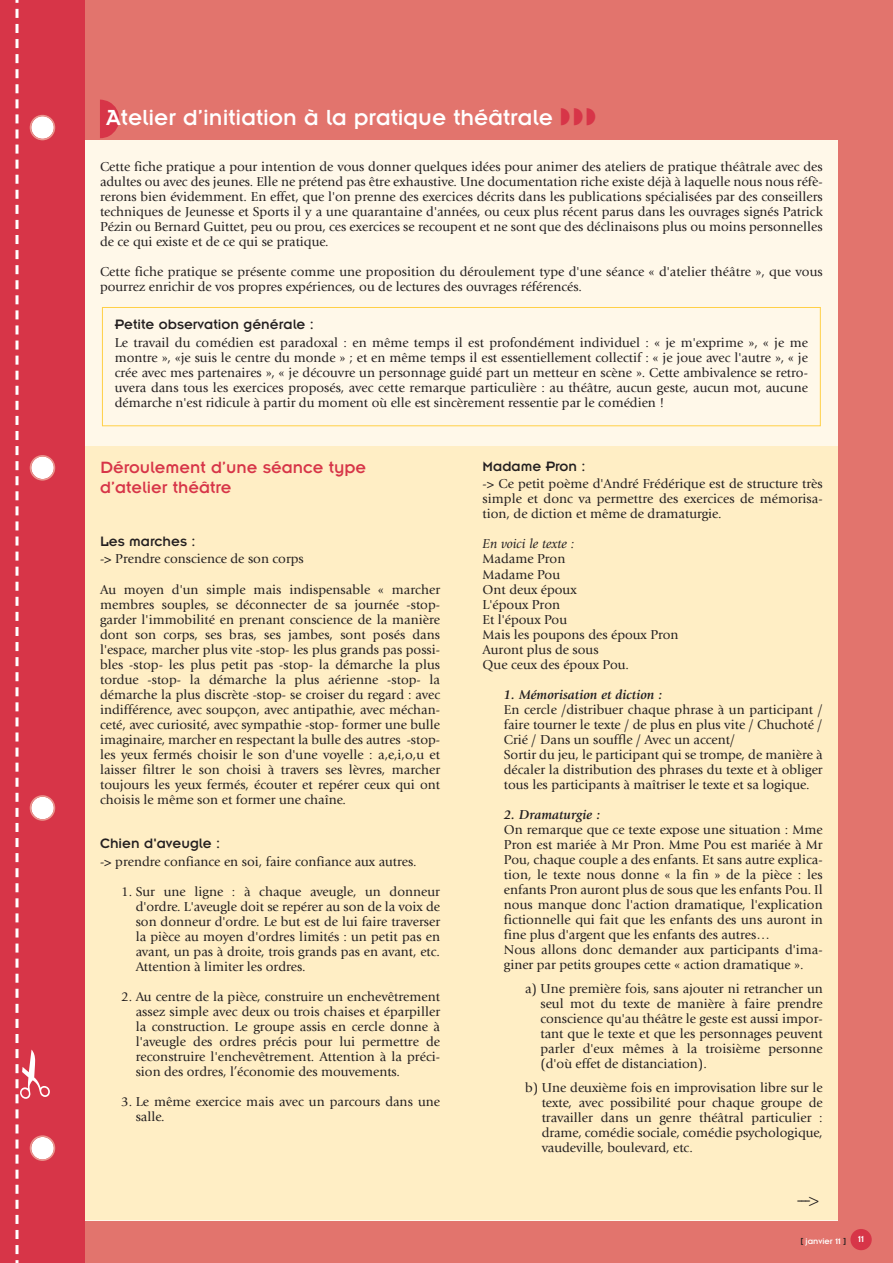
<style>
.page{position:relative;width:893px;height:1263px;background:#fff}
.page>*{position:absolute;margin:0;border:0;box-sizing:border-box;transform-origin:0 0}
.t1{font:24px "Insignia";color:#fff}
.t2{font:18px/20.2px "Insignia";color:#d73548}
.t3{font:300 18px "Helvetica Neue";color:#231f20}
.t4{font:15px "Insignia";color:#231f20}
.t5{font:13.5px/15px "Giovanni";color:#231f20;text-align:justify}
.t6{font:italic 700 13.5px "Giovanni";color:#231f20}
.t7{font:italic 13.5px "Giovanni";color:#231f20}
.t8{font:9.75px "Insignia";color:#fff}
.t9{font:9px "Insignia";color:#fff}
.s1{color:#d73548}
.s2{color:#231f20}
</style>
<div class="page">
<div style="left:0;top:0;width:85px;height:1263px;background:#d73548"></div>
<div style="left:85px;top:0;width:808px;height:1263px;background:#e2746d"></div>
<div style="left:850px;top:1229px;width:22px;height:21px;background:#d73548;border-radius:50%"></div>
<div style="left:85px;top:140px;width:753px;height:1080px;background:#fff8e9"></div>
<div style="left:85px;top:446px;width:753px;height:774px;background:#ffeec5"></div>
<div style="left:102px;top:307px;width:719px;height:119px;border:1px solid #ffd046"></div>
<svg style="left:16px;top:0;width:39px;height:1263px"></svg>
<h1 class="t1" style="left:106px;top:109px;width:492px">Atelier d’initiation à la pratique théâtrale <span class="s1">◗◗◗</span></h1>
<p class="t5" style="left:100px;top:161px;width:724px">Cette fiche pratique a pour intention de vous donner quelques idées pour animer des ateliers de pratique théâtrale avec des adultes ou avec des jeunes. Elle ne prétend pas être exhaustive. Une documentation riche existe déjà à laquelle nous nous réfè&shy;rerons bien évidemment. En effet, que l'on prenne des exercices décrits dans les publications spécialisées par des conseillers techniques de Jeunesse et Sports il y a une quarantaine d'années, ou ceux plus récent parus dans les ouvrages signés Patrick Pézin ou Bernard Guittet, peu ou prou, ces exercices se recoupent et ne sont que des déclinaisons plus ou moins personnelles de ce qui existe et de ce qui se pratique.</p>
<p class="t5" style="left:100px;top:266px;width:724px">Cette fiche pratique se présente comme une proposition du déroulement type d'une séance « d'atelier théâtre », que vous pourrez enrichir de vos propres expériences, ou de lectures des ouvrages référencés.</p>
<p class="t4" style="left:115px;top:320px;width:201px">Petite observation générale :</p>
<p class="t5" style="left:115px;top:336px;width:695px">Le travail du comédien est paradoxal : en même temps il est profondément individuel : « je m'exprime », « je me montre », «je suis le centre du monde » ; et en même temps il est essentiellement collectif : « je joue avec l'autre », « je crée avec mes partenaires », « je découvre un personnage guidé part un metteur en scène ». Cette ambivalence se retro&shy;uvera dans tous les exercices proposés, avec cette remarque particulière : au théâtre, aucun geste, aucun mot, aucune démarche n'est ridicule à partir du moment où elle est sincèrement ressentie par le comédien !</p>
<h2 class="t2" style="left:100px;top:458px;width:268px">Déroulement d’une séance type d’atelier théâtre</h2>
<p class="t4" style="left:100px;top:536px;width:97px">Les marches :</p>
<p class="t5" style="left:100px;top:553px;width:205px">-&gt; Prendre conscience de son corps</p>
<p class="t5" style="left:100px;top:583px;width:342px">Au moyen d'un simple mais indispensable « marcher membres souples, se déconnecter de sa journée -stop&shy;garder l'immobilité en prenant conscience de la manière dont son corps, ses bras, ses jambes, sont posés dans l'espace, marcher plus vite -stop- les plus grands pas possi&shy;bles -stop- les plus petit pas -stop- la démarche la plus tordue -stop- la démarche la plus aérienne -stop- la démarche la plus discrète -stop- se croiser du regard : avec indifférence, avec soupçon, avec antipathie, avec méchan&shy;ceté, avec curiosité, avec sympathie -stop- former une bulle imaginaire, marcher en respectant la bulle des autres -stop&shy;les yeux fermés choisir le son d'une voyelle : a,e,i,o,u et laisser filtrer le son choisi à travers ses lèvres, marcher toujours les yeux fermés, écouter et repérer ceux qui ont choisis le même son et former une chaîne.</p>
<p class="t4" style="left:100px;top:839px;width:122px">Chien d'aveugle :</p>
<p class="t5" style="left:100px;top:855px;width:318px">-&gt; prendre confiance en soi, faire confiance aux autres.</p>
<p class="t5" style="left:136px;top:885px;width:306px;text-indent:-14px">1. Sur une ligne : à chaque aveugle, un donneur d'ordre. L'aveugle doit se repérer au son de la voix de son donneur d'ordre. Le but est de lui faire traverser la pièce au moyen d'ordres limités : un petit pas en avant, un pas à droite, trois grands pas en avant, etc.<br>Attention à limiter les ordres.</p>
<p class="t5" style="left:136px;top:990px;width:306px;text-indent:-14px">2. Au centre de la pièce, construire un enchevêtrement assez simple avec deux ou trois chaises et éparpiller la construction. Le groupe assis en cercle donne à l'aveugle des ordres précis pour lui permettre de reconstruire l'enchevêtrement. Attention à la préci&shy;sion des ordres, l’économie des mouvements.</p>
<p class="t5" style="left:136px;top:1095px;width:306px;text-indent:-14px">3. Le même exercice mais avec un parcours dans une salle.</p>
<p class="t4" style="left:483px;top:461px;width:104px">Madame Pron :</p>
<p class="t5" style="left:483px;top:478px;width:342px">-&gt; Ce petit poème d'André Frédérique est de structure très simple et donc va permettre des exercices de mémorisa&shy;tion, de diction et même de dramaturgie.</p>
<p class="t7" style="left:483px;top:539px;width:93px">En voici le texte :</p>
<p class="t5" style="left:483px;top:553px;width:197px;text-align:left">Madame Pron<br>Madame Pou<br>Ont deux époux<br>L'époux Pron<br>Et l'époux Pou<br>Mais les poupons des époux Pron<br>Auront plus de sous<br>Que ceux des époux Pou.</p>
<p class="t6" style="left:504px;top:689px;width:160px">1. Mémorisation et diction :</p>
<p class="t5" style="left:504px;top:703px;width:320px;text-align:left">En cercle /distribuer chaque phrase à un participant / faire tourner le texte / de plus en plus vite / Chuchoté / Crié / Dans un souffle / Avec un accent/<br>Sortir du jeu, le participant qui se trompe, de manière à décaler la distribution des phrases du texte et à obliger tous les participants à maîtriser le texte et sa logique.</p>
<p class="t6" style="left:504px;top:809px;width:98px">2. Dramaturgie :</p>
<p class="t5" style="left:504px;top:823px;width:320px;text-align:left">On remarque que ce texte expose une situation : Mme Pron est mariée à Mr Pron. Mme Pou est mariée à Mr Pou, chaque couple a des enfants. Et sans autre explica&shy;tion, le texte nous donne « la fin » de la pièce : les enfants Pron auront plus de sous que les enfants Pou. Il nous manque donc l'action dramatique, l'explication fictionnelle qui fait que les enfants des uns auront in fine plus d'argent que les enfants des autres…<br>Nous allons donc demander aux participants d'ima&shy;giner par petits groupes cette « action dramatique ».</p>
<p class="t5" style="left:540px;top:982px;width:284px;text-indent:-15px">a) Une première fois, sans ajouter ni retrancher un seul mot du texte de manière à faire prendre conscience qu'au théâtre le geste est aussi impor&shy;tant que le texte et que les personnages peuvent parler d'eux mêmes à la troisième personne (d'où effet de distanciation).</p>
<p class="t5" style="left:542px;top:1081px;width:283px;text-indent:-17px">b) Une deuxième fois en improvisation libre sur le texte, avec possibilité pour chaque groupe de travailler dans un genre théâtral particulier : drame, comédie sociale, comédie psychologique, vaudeville, boulevard, etc.</p>
<h2 class="t3" style="left:796px;top:1193px;width:24px">---&gt;</h2>
<p class="t9" style="left:800px;top:1238px;width:47px"><span class="s2">[</span> janvier 11 <span class="s2">]</span></p>
<p class="t8" style="left:858px;top:1236px;width:8px">11</p>
</div>
